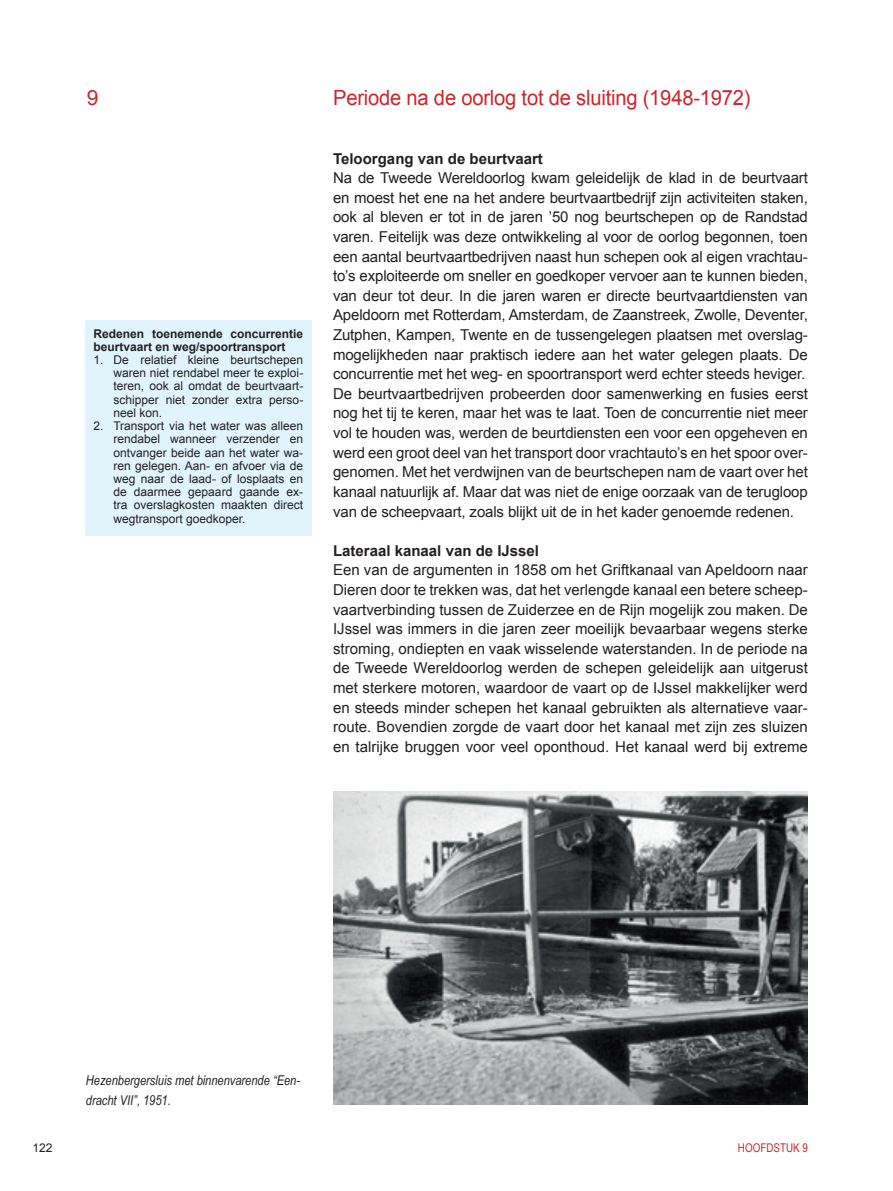
<style>
.page{position:relative;width:893px;height:1191px;background:#fff}
.page>*{position:absolute;margin:0;border:0;box-sizing:border-box;transform-origin:0 0}
.t1{font:21px "Arial";letter-spacing:-.01em;color:#d1232a;scale:.96 1}
.t2{font:21px "Arial";letter-spacing:-.01em;color:#d1232a}
.t3{font:15px/19.6px "Arial";letter-spacing:-.01em;color:#231f20}
.t4{font:700 15px "Arial";color:#231f20}
.t5{font:italic 13.5px/19.6px "Arial Narrow";color:#231f20}
.t6{font:12px/13.2px "Arial";color:#231f20;text-align:justify}
.t7{font:700 12px/13.2px "Arial";color:#231f20}
.t8{font:12px "Arial Narrow";color:#d1232a}
</style>
<div class="page">
<img style="left:333px;top:791px;width:475px;height:313px">
<div style="left:85px;top:320px;width:227px;height:216px;background:#e1f4fc"></div>
<h1 class="t2" style="left:87px;top:84px;width:13px">9</h1>
<h1 class="t1" style="left:333px;top:84px;width:436px">Periode na de oorlog tot de sluiting (1948-1972)</h1>
<p class="t7" style="left:94px;top:327px;width:211px">Redenen toenemende concurrentie beurtvaart en weg/spoortransport</p>
<p class="t6" style="left:114px;top:353px;width:191px;text-indent:-20px">1. De relatief kleine beurtschepen waren niet rendabel meer te exploi&shy;teren, ook al omdat de beurtvaart&shy;schipper niet zonder extra perso&shy;neel kon.</p>
<p class="t6" style="left:113px;top:419px;width:191px;text-indent:-20px">2. Transport via het water was alleen rendabel wanneer verzender en ontvanger beide aan het water wa&shy;ren gelegen. Aan- en afvoer via de weg naar de laad- of losplaats en de daarmee gepaard gaande ex&shy;tra overslagkosten maakten direct wegtransport goedkoper.</p>
<p class="t4" style="left:333px;top:148px;width:211px">Teloorgang van de beurtvaart</p>
<p class="t3" style="left:333px;top:168px;width:476px">Na de Tweede Wereldoorlog kwam geleidelijk de klad in de beurtvaart en moest het ene na het andere beurtvaartbedrijf zijn activiteiten staken, ook al bleven er tot in de jaren ’50 nog beurtschepen op de Randstad varen. Feitelijk was deze ontwikkeling al voor de oorlog begonnen, toen een aantal beurtvaartbedrijven naast hun schepen ook al eigen vrachtau&shy;to’s exploiteerde om sneller en goedkoper vervoer aan te kunnen bieden, van deur tot deur. In die jaren waren er directe beurtvaartdiensten van Apeldoorn met Rotterdam, Amsterdam, de Zaanstreek, Zwolle, Deventer, Zutphen, Kampen, Twente en de tussengelegen plaatsen met overslag&shy;mogelijkheden naar praktisch iedere aan het water gelegen plaats. De concurrentie met het weg- en spoortransport werd echter steeds heviger.<br>De beurtvaartbedrijven probeerden door samenwerking en fusies eerst nog het tij te keren, maar het was te laat. Toen de concurrentie niet meer vol te houden was, werden de beurtdiensten een voor een opgeheven en werd een groot deel van het transport door vrachtauto’s en het spoor over&shy;genomen. Met het verdwijnen van de beurtschepen nam de vaart over het kanaal natuurlijk af. Maar dat was niet de enige oorzaak van de terugloop van de scheepvaart, zoals blijkt uit de in het kader genoemde redenen.</p>
<p class="t4" style="left:333px;top:540px;width:207px">Lateraal kanaal van de IJssel</p>
<p class="t3" style="left:333px;top:560px;width:476px;text-align:justify">Een van de argumenten in 1858 om het Griftkanaal van Apeldoorn naar Dieren door te trekken was, dat het verlengde kanaal een betere scheep&shy;vaartverbinding tussen de Zuiderzee en de Rijn mogelijk zou maken. De IJssel was immers in die jaren zeer moeilijk bevaarbaar wegens sterke stroming, ondiepten en vaak wisselende waterstanden. In de periode na de Tweede Wereldoorlog werden de schepen geleidelijk aan uitgerust met sterkere motoren, waardoor de vaart op de IJssel makkelijker werd en steeds minder schepen het kanaal gebruikten als alternatieve vaar&shy;route. Bovendien zorgde de vaart door het kanaal met zijn zes sluizen en talrijke bruggen voor veel oponthoud. Het kanaal werd bij extreme</p>
<p class="t6" style="left:33px;top:1141px;width:22px">122</p>
<p class="t5" style="left:86px;top:1070px;width:216px">Hezenbergersluis met binnenvarende “Een&shy;dracht VII”, 1951.</p>
<p class="t8" style="left:738px;top:1139px;width:71px">HOOFDSTUK 9</p>
</div>
